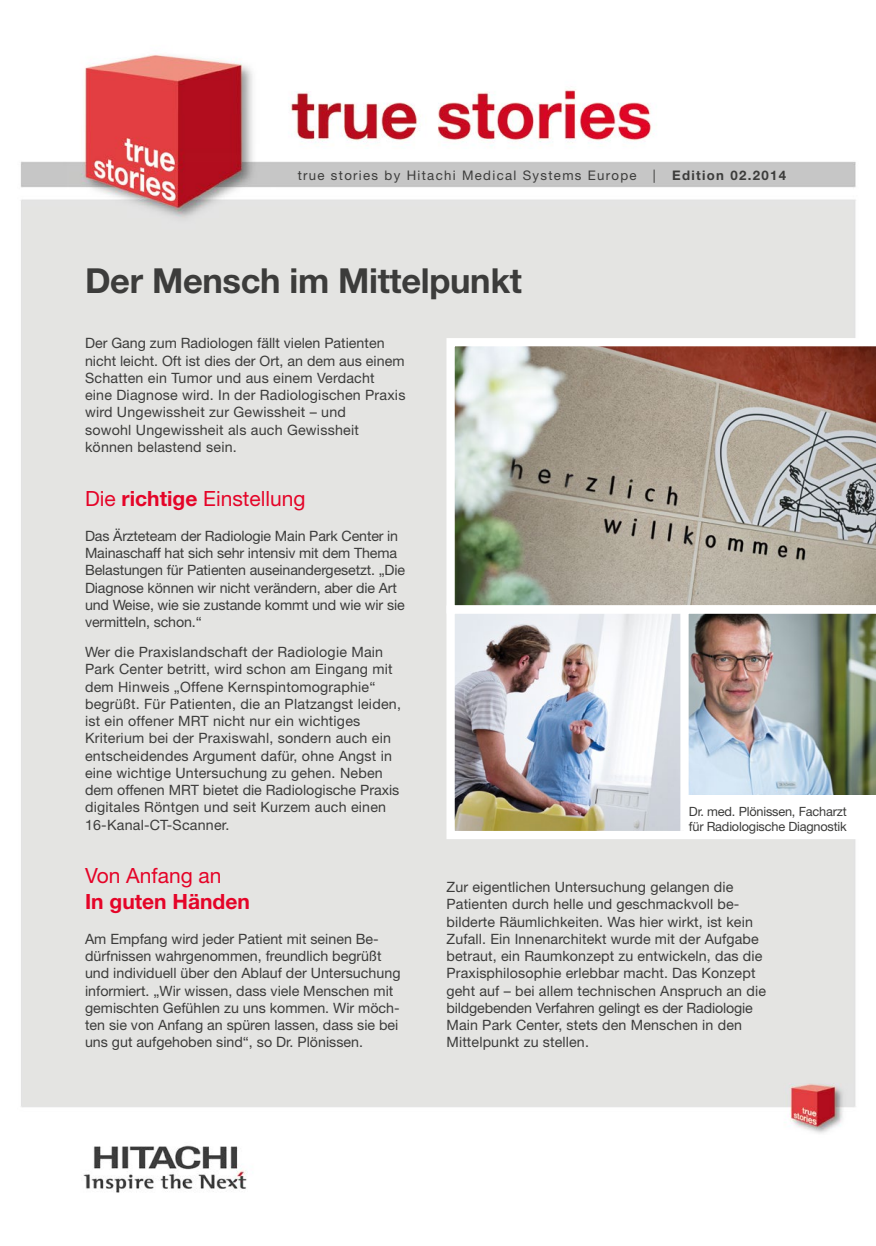
<style>
.page{position:relative;width:876px;height:1246px;background:#fff}
.page>*{position:absolute;margin:0;border:0;box-sizing:border-box;transform-origin:0 0}
.headline_a{font:700 34.5px "Helvetica Neue LT Std";letter-spacing:-.01em;color:#3c3c3b}
.Absatz-Headline_rot{font:700 21px/25.2px "Helvetica Neue LT Std";color:#e40428}
.Absatz-Headline_rot-2{font:21px "Helvetica Neue LT Std";color:#e40428}
.Copy__10_12{font:14.25px/17.2px "Helvetica Neue LT Std";letter-spacing:.01em;color:#3c3c3b}
.Copy__10_12-2{font:14.25px/17.2px "Helvetica Neue LT Std";letter-spacing:-.01em;color:#3c3c3b}
.t1{font:13.2px "Helvetica Neue LT Std";letter-spacing:.1em;color:#3c3c3b}
.Copy__10_12-3{font:12.75px/15.3px "Helvetica Neue LT Std";letter-spacing:-.015em;color:#3c3c3b}
.s1{font-weight:700}
.s2{font-weight:400}
</style>
<div class="page">
<img style="left:21px;top:54px;width:835px;height:1139px">
<svg style="left:446px;top:338px;width:430px;height:267px;background:#ada396"></svg>
<img style="left:446px;top:605px;width:410px;height:234px">
<img style="left:680px;top:605px;width:196px;height:226px">
<div style="left:684px;top:796px;width:192px;height:39px;background:#fff"></div>
<p class="t1" style="left:298px;top:167px;width:490px">true stories by Hitachi Medical Systems Europe | <span class="s1">Edition 02.2014</span></p>
<p class="headline_a" style="left:85px;top:259px;width:438px">Der Mensch im Mittelpunkt</p>
<p class="Copy__10_12" style="left:85px;top:334px;width:322px">Der Gang zum Radiologen fällt vielen Patienten nicht leicht. Oft ist dies der Ort, an dem aus einem Schatten ein Tumor und aus einem Verdacht<br>eine Diagnose wird. In der Radiologischen Praxis wird Ungewissheit zur Gewissheit – und<br>sowohl Ungewissheit als auch Gewissheit können belastend sein.</p>
<p class="Absatz-Headline_rot-2" style="left:85px;top:486px;width:222px">Die <span class="s1">richtige</span> Einstellung</p>
<p class="Copy__10_12-2" style="left:85px;top:527px;width:322px">Das Ärzteteam der Radiologie Main Park Center in Mainaschaff hat sich sehr intensiv mit dem Thema Belastungen für Patienten auseinandergesetzt. „Die Diagnose können wir nicht verändern, aber die Art und Weise, wie sie zustande kommt und wie wir sie vermitteln, schon.“</p>
<p class="Copy__10_12" style="left:85px;top:643px;width:317px">Wer die Praxislandschaft der Radiologie Main Park Center betritt, wird schon am Eingang mit dem Hinweis „Offene Kernspintomographie“ begrüßt. Für Patienten, die an Platzangst leiden, ist ein offener MRT nicht nur ein wichtiges Kriterium bei der Praxiswahl, sondern auch ein entscheidendes Argument dafür, ohne Angst in eine wichtige Untersuchung zu gehen. Neben dem offenen MRT bietet die Radiologische Praxis digitales Röntgen und seit Kurzem auch einen 16-Kanal-CT-Scanner.</p>
<p class="Absatz-Headline_rot" style="left:85px;top:863px;width:166px"><span class="s2">Von Anfang an<br></span>In guten Händen</p>
<p class="Copy__10_12" style="left:85px;top:930px;width:317px">Am Empfang wird jeder Patient mit seinen Be&shy;dürfnissen wahrgenommen, freundlich begrüßt und individuell über den Ablauf der Untersuchung informiert. „Wir wissen, dass viele Menschen mit gemischten Gefühlen zu uns kommen. Wir möch&shy;ten sie von Anfang an spüren lassen, dass sie bei uns gut aufgehoben sind“, so Dr. Plönissen.</p>
<p class="Copy__10_12-3" style="left:689px;top:803px;width:159px">Dr. med. Plönissen, Facharzt für Radiologische Diagnostik</p>
<p class="Copy__10_12" style="left:446px;top:878px;width:321px">Zur eigentlichen Untersuchung gelangen die Patienten durch helle und geschmackvoll be&shy;bilderte Räumlichkeiten. Was hier wirkt, ist kein Zufall. Ein Innenarchitekt wurde mit der Aufgabe betraut, ein Raumkonzept zu entwickeln, das die Praxisphilosophie erlebbar macht. Das Konzept geht auf – bei allem technischen Anspruch an die bildgebenden Verfahren gelingt es der Radiologie Main Park Center, stets den Menschen in den Mittelpunkt zu stellen.</p>
</div>
